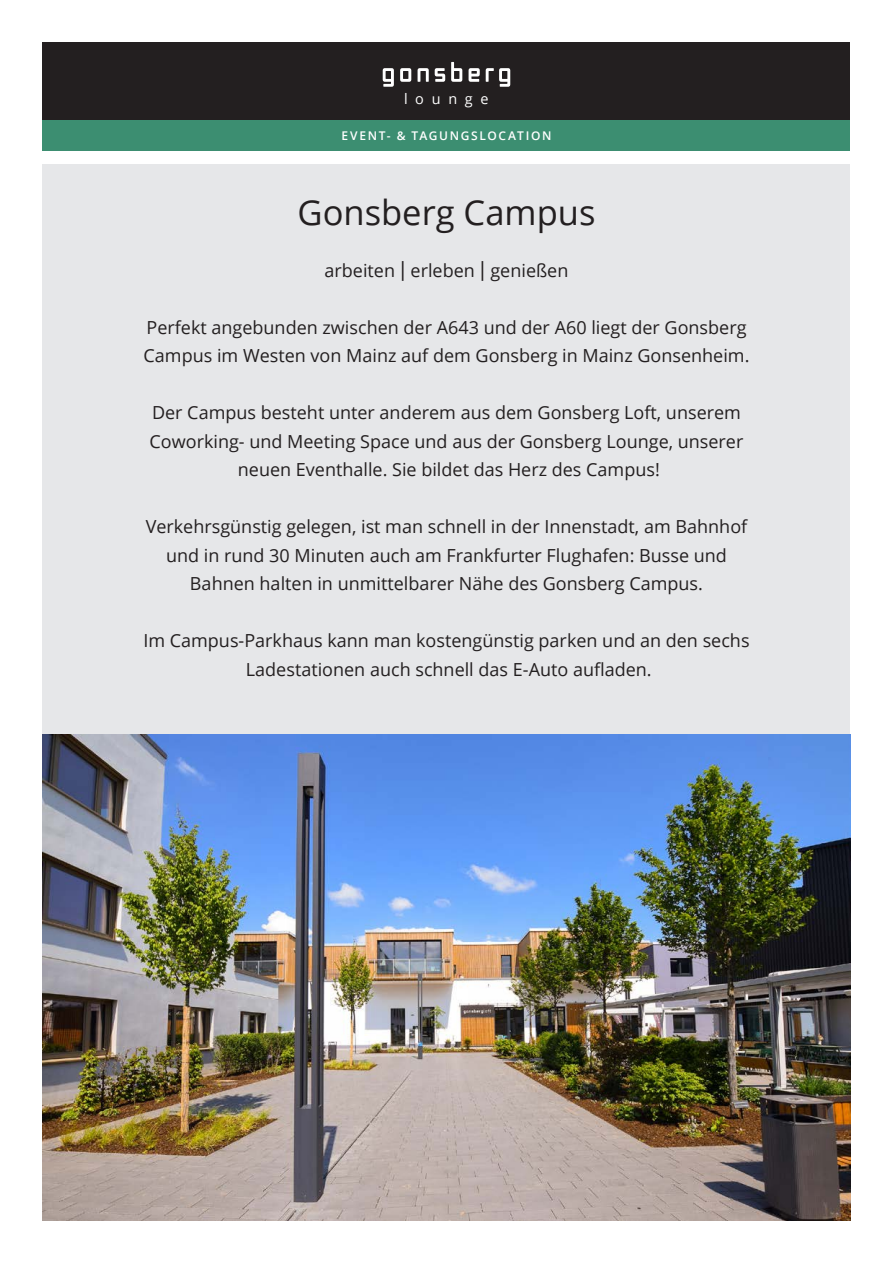
<style>
.page{position:relative;width:893px;height:1263px;background:#fff}
.page>*{position:absolute;margin:0;border:0;box-sizing:border-box;transform-origin:0 0}
.t1{font:34.5px "Open Sans";color:#231f20}
.t2{font:18px/28.5px "Open Sans";color:#231f20;text-align:center}
.t3{font:14.4px "Open Sans";letter-spacing:.535em;color:#fff}
.t4{font:600 12px "Open Sans";letter-spacing:.14em;color:#fff}
.s1{font-family:"Urbane";font-weight:300;font-size:21px}
</style>
<div class="page">
<div style="left:43px;top:164px;width:807px;height:1056px;background:#e6e7e9"></div>
<div style="left:43px;top:43px;width:807px;height:78px;background:#231f20"></div>
<div style="left:43px;top:120px;width:807px;height:31px;background:#3c8e71"></div>
<svg style="left:382px;top:68px;width:12px;height:19px"></svg>
<svg style="left:400px;top:68px;width:11px;height:14px"></svg>
<svg style="left:417px;top:68px;width:12px;height:14px"></svg>
<svg style="left:435px;top:68px;width:10px;height:14px"></svg>
<svg style="left:451px;top:62px;width:12px;height:20px"></svg>
<svg style="left:469px;top:68px;width:11px;height:14px"></svg>
<svg style="left:486px;top:68px;width:25px;height:19px"></svg>
<img style="left:43px;top:735px;width:807px;height:485px">
<p class="t3" style="left:404px;top:89px;width:86px">lounge</p>
<p class="t4" style="left:341px;top:128px;width:212px">EVENT- &amp; TAGUNGSLOCATION</p>
<h1 class="t1" style="left:298px;top:189px;width:299px">Gonsberg Campus</h1>
<p class="t2" style="left:325px;top:256px;width:245px">arbeiten <span class="s1">|</span> erleben <span class="s1">|</span> genießen</p>
<p class="t2" style="left:144px;top:313px;width:607px;text-align:left">Perfekt angebunden zwischen der A643 und der A60 liegt der Gonsberg<br>Campus im Westen von Mainz auf dem Gonsberg in Mainz Gonsenheim.</p>
<p class="t2" style="left:150px;top:398px;width:595px">Der Campus besteht unter anderem aus dem Gonsberg Loft, unserem<br>Coworking- und Meeting Space und aus der Gonsberg Lounge, unserer neuen Eventhalle. Sie bildet das Herz des Campus!</p>
<p class="t2" style="left:146px;top:512px;width:603px">Verkehrsgünstig gelegen, ist man schnell in der Innenstadt, am Bahnhof und in rund 30 Minuten auch am Frankfurter Flughafen: Busse und<br>Bahnen halten in unmittelbarer Nähe des Gonsberg Campus.</p>
<p class="t2" style="left:143px;top:626px;width:608px">Im Campus-Parkhaus kann man kostengünstig parken und an den sechs<br>Ladestationen auch schnell das E-Auto aufladen.</p>
</div>
